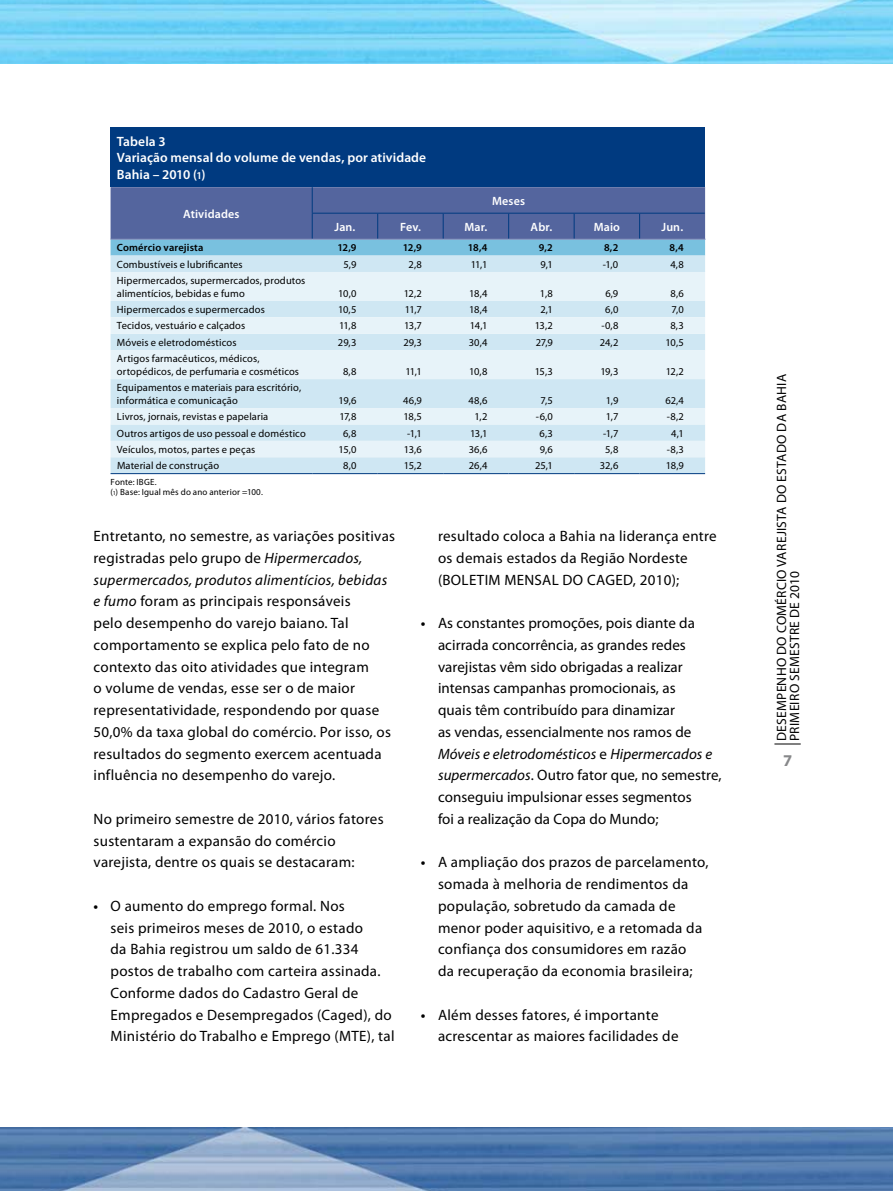
<style>
.page{position:relative;width:893px;height:1191px;background:#fff}
.page>*{position:absolute;margin:0;border:0;box-sizing:border-box;transform-origin:0 0}
.t1{font:700 16.5px "Myriad Pro";color:#87888a}
.t2{font:15px/21.8px "Myriad Pro";letter-spacing:.02em;color:#000}
.t3{font:13.5px/13.2px "Myriad Pro";letter-spacing:.02em;color:#000}
.t4{font:600 13.5px/16.2px "Myriad Pro";letter-spacing:.005em;color:#fff}
.t5{font:600 12px "Myriad Pro";letter-spacing:.01em;color:#fff}
.t6{font:10.5px/12.6px "Myriad Pro";letter-spacing:.01em;color:#000}
.t7{font:600 10.5px "Myriad Pro";letter-spacing:.015em;color:#000}
.t8{font:9px/10.5px "Myriad Pro";letter-spacing:.015em;color:#000}
.s1{font-size:10.5px}
.s2{font-size:6px}
.s3{font-style:italic}
.s4{font-weight:600}
</style>
<div class="page">
<img style="left:0;top:1127px;width:893px;height:64px">
<img style="left:0;top:0;width:893px;height:64px">
<svg style="left:774px;top:743px;width:27px;height:1px"></svg>
<div style="left:111px;top:128px;width:594px;height:59px;background:#003a80"></div>
<div style="left:111px;top:255px;width:594px;height:218px;background:#cfe7f3"></div>
<svg style="left:111px;top:272px;width:594px;height:185px;background:#ddeef6"></svg>
<svg style="left:111px;top:187px;width:594px;height:68px;background:#5c79ac"></svg>
<hr style="left:378px;top:213px;width:65px;height:1px;background:#003a80">
<hr style="left:443px;top:213px;width:66px;height:1px;background:#003a80">
<hr style="left:509px;top:213px;width:65px;height:1px;background:#003a80">
<hr style="left:574px;top:213px;width:66px;height:1px;background:#003a80">
<hr style="left:640px;top:213px;width:65px;height:1px;background:#003a80">
<hr style="left:111px;top:239px;width:201px;height:1px;background:#838bb8">
<hr style="left:312px;top:239px;width:66px;height:1px;background:#838bb8">
<hr style="left:378px;top:239px;width:65px;height:1px;background:#838bb8">
<hr style="left:443px;top:239px;width:66px;height:1px;background:#838bb8">
<hr style="left:509px;top:239px;width:65px;height:1px;background:#838bb8">
<hr style="left:574px;top:239px;width:66px;height:1px;background:#838bb8">
<hr style="left:640px;top:239px;width:65px;height:1px;background:#838bb8">
<hr style="left:111px;top:473px;width:201px;height:1px;background:#003a80">
<hr style="left:312px;top:473px;width:66px;height:1px;background:#003a80">
<hr style="left:378px;top:473px;width:65px;height:1px;background:#003a80">
<hr style="left:443px;top:473px;width:66px;height:1px;background:#003a80">
<hr style="left:509px;top:473px;width:65px;height:1px;background:#003a80">
<hr style="left:574px;top:473px;width:66px;height:1px;background:#003a80">
<hr style="left:640px;top:473px;width:65px;height:1px;background:#003a80">
<p class="t4" style="left:117px;top:133px;width:311px">Tabela 3<br>Variação mensal do volume de vendas, por atividade<br>Bahia – 2010 (<span class="s1">1</span>)</p>
<p class="t5" style="left:183px;top:206px;width:58px">Atividades</p>
<p class="t5" style="left:492px;top:193px;width:34px">Meses</p>
<p class="t5" style="left:335px;top:219px;width:22px">Jan.</p>
<p class="t5" style="left:400px;top:219px;width:22px">Fev.</p>
<p class="t5" style="left:464px;top:219px;width:24px">Mar.</p>
<p class="t5" style="left:531px;top:219px;width:23px">Abr.</p>
<p class="t5" style="left:594px;top:219px;width:28px">Maio</p>
<p class="t5" style="left:661px;top:219px;width:23px">Jun.</p>
<p class="t7" style="left:117px;top:241px;width:88px">Comércio varejista</p>
<p class="t7" style="left:337px;top:241px;width:21px">12,9</p>
<p class="t7" style="left:403px;top:241px;width:21px">12,9</p>
<p class="t7" style="left:468px;top:241px;width:21px">18,4</p>
<p class="t7" style="left:539px;top:241px;width:15px">9,2</p>
<p class="t7" style="left:604px;top:241px;width:16px">8,2</p>
<p class="t7" style="left:670px;top:241px;width:16px">8,4</p>
<p class="t6" style="left:117px;top:258px;width:127px">Combustíveis e lubrificantes</p>
<p class="t6" style="left:344px;top:258px;width:14px">5,9</p>
<p class="t6" style="left:409px;top:258px;width:15px">2,8</p>
<p class="t6" style="left:471px;top:258px;width:18px">11,1</p>
<p class="t6" style="left:541px;top:258px;width:14px">9,1</p>
<p class="t6" style="left:603px;top:258px;width:17px">-1,0</p>
<p class="t6" style="left:670px;top:258px;width:15px">4,8</p>
<p class="t6" style="left:117px;top:274px;width:190px">Hipermercados, supermercados, produtos alimentícios, bebidas e fumo</p>
<p class="t6" style="left:338px;top:287px;width:20px">10,0</p>
<p class="t6" style="left:404px;top:287px;width:20px">12,2</p>
<p class="t6" style="left:469px;top:287px;width:20px">18,4</p>
<p class="t6" style="left:540px;top:287px;width:14px">1,8</p>
<p class="t6" style="left:605px;top:287px;width:15px">6,9</p>
<p class="t6" style="left:670px;top:287px;width:15px">8,6</p>
<p class="t6" style="left:117px;top:303px;width:149px">Hipermercados e supermercados</p>
<p class="t6" style="left:338px;top:303px;width:20px">10,5</p>
<p class="t6" style="left:405px;top:303px;width:19px">11,7</p>
<p class="t6" style="left:469px;top:303px;width:20px">18,4</p>
<p class="t6" style="left:540px;top:303px;width:14px">2,1</p>
<p class="t6" style="left:605px;top:303px;width:15px">6,0</p>
<p class="t6" style="left:672px;top:303px;width:14px">7,0</p>
<p class="t6" style="left:117px;top:319px;width:130px">Tecidos, vestuário e calçados</p>
<p class="t6" style="left:339px;top:319px;width:19px">11,8</p>
<p class="t6" style="left:404px;top:319px;width:19px">13,7</p>
<p class="t6" style="left:470px;top:319px;width:19px">14,1</p>
<p class="t6" style="left:535px;top:319px;width:20px">13,2</p>
<p class="t6" style="left:601px;top:319px;width:19px">-0,8</p>
<p class="t6" style="left:670px;top:319px;width:15px">8,3</p>
<p class="t6" style="left:117px;top:336px;width:121px">Móveis e eletrodomésticos</p>
<p class="t6" style="left:338px;top:336px;width:20px">29,3</p>
<p class="t6" style="left:403px;top:336px;width:20px">29,3</p>
<p class="t6" style="left:469px;top:336px;width:20px">30,4</p>
<p class="t6" style="left:536px;top:336px;width:19px">27,9</p>
<p class="t6" style="left:600px;top:336px;width:20px">24,2</p>
<p class="t6" style="left:665px;top:336px;width:20px">10,5</p>
<p class="t6" style="left:117px;top:352px;width:184px">Artigos farmacêuticos, médicos, ortopédicos, de perfumaria e cosméticos</p>
<p class="t6" style="left:343px;top:365px;width:15px">8,8</p>
<p class="t6" style="left:405px;top:365px;width:18px">11,1</p>
<p class="t6" style="left:469px;top:365px;width:20px">10,8</p>
<p class="t6" style="left:535px;top:365px;width:20px">15,3</p>
<p class="t6" style="left:600px;top:365px;width:20px">19,3</p>
<p class="t6" style="left:666px;top:365px;width:20px">12,2</p>
<p class="t6" style="left:117px;top:381px;width:186px">Equipamentos e materiais para escritório, informática e comunicação</p>
<p class="t6" style="left:339px;top:394px;width:19px">19,6</p>
<p class="t6" style="left:403px;top:394px;width:20px">46,9</p>
<p class="t6" style="left:468px;top:394px;width:20px">48,6</p>
<p class="t6" style="left:541px;top:394px;width:14px">7,5</p>
<p class="t6" style="left:606px;top:394px;width:14px">1,9</p>
<p class="t6" style="left:665px;top:394px;width:20px">62,4</p>
<p class="t6" style="left:117px;top:410px;width:153px">Livros, jornais, revistas e papelaria</p>
<p class="t6" style="left:339px;top:410px;width:19px">17,8</p>
<p class="t6" style="left:403px;top:410px;width:20px">18,5</p>
<p class="t6" style="left:475px;top:410px;width:14px">1,2</p>
<p class="t6" style="left:536px;top:410px;width:18px">-6,0</p>
<p class="t6" style="left:606px;top:410px;width:14px">1,7</p>
<p class="t6" style="left:667px;top:410px;width:18px">-8,2</p>
<p class="t6" style="left:117px;top:426px;width:190px">Outros artigos de uso pessoal e doméstico</p>
<p class="t6" style="left:343px;top:426px;width:15px">6,8</p>
<p class="t6" style="left:407px;top:426px;width:16px">-1,1</p>
<p class="t6" style="left:470px;top:426px;width:19px">13,1</p>
<p class="t6" style="left:539px;top:426px;width:15px">6,3</p>
<p class="t6" style="left:603px;top:426px;width:17px">-1,7</p>
<p class="t6" style="left:671px;top:426px;width:14px">4,1</p>
<p class="t6" style="left:117px;top:443px;width:140px">Veículos, motos, partes e peças</p>
<p class="t6" style="left:339px;top:443px;width:19px">15,0</p>
<p class="t6" style="left:404px;top:443px;width:20px">13,6</p>
<p class="t6" style="left:469px;top:443px;width:20px">36,6</p>
<p class="t6" style="left:540px;top:443px;width:14px">9,6</p>
<p class="t6" style="left:605px;top:443px;width:15px">5,8</p>
<p class="t6" style="left:667px;top:443px;width:19px">-8,3</p>
<p class="t6" style="left:117px;top:459px;width:104px">Material de construção</p>
<p class="t6" style="left:343px;top:459px;width:15px">8,0</p>
<p class="t6" style="left:404px;top:459px;width:20px">15,2</p>
<p class="t6" style="left:469px;top:459px;width:20px">26,4</p>
<p class="t6" style="left:535px;top:459px;width:19px">25,1</p>
<p class="t6" style="left:600px;top:459px;width:20px">32,6</p>
<p class="t6" style="left:666px;top:459px;width:20px">18,9</p>
<p class="t8" style="left:111px;top:476px;width:154px">Fonte: IBGE.<br>(<span class="s2">1</span>) Base: Igual mês do ano anterior =100.</p>
<p class="t2" style="left:94px;top:525px;width:303px">Entretanto, no semestre, as variações positivas registradas pelo grupo de <span class="s3">Hipermercados, supermercados, produtos alimentícios, bebidas e fumo</span> foram as principais responsáveis<br>pelo desempenho do varejo baiano. Tal comportamento se explica pelo fato de no contexto das oito atividades que integram<br>o volume de vendas, esse ser o de maior representatividade, respondendo por quase 50,0% da taxa global do comércio. Por isso, os resultados do segmento exercem acentuada influência no desempenho do varejo.</p>
<p class="t2" style="left:94px;top:807px;width:292px">No primeiro semestre de 2010, vários fatores sustentaram a expansão do comércio varejista, dentre os quais se destacaram:</p>
<p class="t2" style="left:111px;top:894px;width:286px;text-indent:-17px"><span class="s4">•</span> O aumento do emprego formal. Nos<br>seis primeiros meses de 2010, o estado<br>da Bahia registrou um saldo de 61.334 postos de trabalho com carteira assinada.<br>Conforme dados do Cadastro Geral de Empregados e Desempregados (Caged), do Ministério do Trabalho e Emprego (MTE), tal</p>
<p class="t2" style="left:438px;top:525px;width:280px">resultado coloca a Bahia na liderança entre os demais estados da Região Nordeste (BOLETIM MENSAL DO CAGED, 2010);</p>
<p class="t2" style="left:438px;top:612px;width:285px;text-indent:-17px"><span class="s4">•</span> As constantes promoções, pois diante da acirrada concorrência, as grandes redes varejistas vêm sido obrigadas a realizar intensas campanhas promocionais, as<br>quais têm contribuído para dinamizar<br>as vendas, essencialmente nos ramos de <span class="s3">Móveis e eletrodomésticos</span> e <span class="s3">Hipermercados e supermercados</span>. Outro fator que, no semestre, conseguiu impulsionar esses segmentos<br>foi a realização da Copa do Mundo;</p>
<p class="t2" style="left:438px;top:851px;width:272px;text-indent:-17px"><span class="s4">•</span> A ampliação dos prazos de parcelamento, somada à melhoria de rendimentos da população, sobretudo da camada de menor poder aquisitivo, e a retomada da confiança dos consumidores em razão<br>da recuperação da economia brasileira;</p>
<p class="t2" style="left:438px;top:1003px;width:242px;text-indent:-17px"><span class="s4">•</span> Além desses fatores, é importante acrescentar as maiores facilidades de</p>
<p class="t3" style="left:775px;top:741px;width:367px;rotate:-90deg">Desempenho do comércio varejista do estado da Bahia primeiro semestre de 2010</p>
<p class="t1" style="left:783px;top:749px;width:11px">7</p>
</div>
